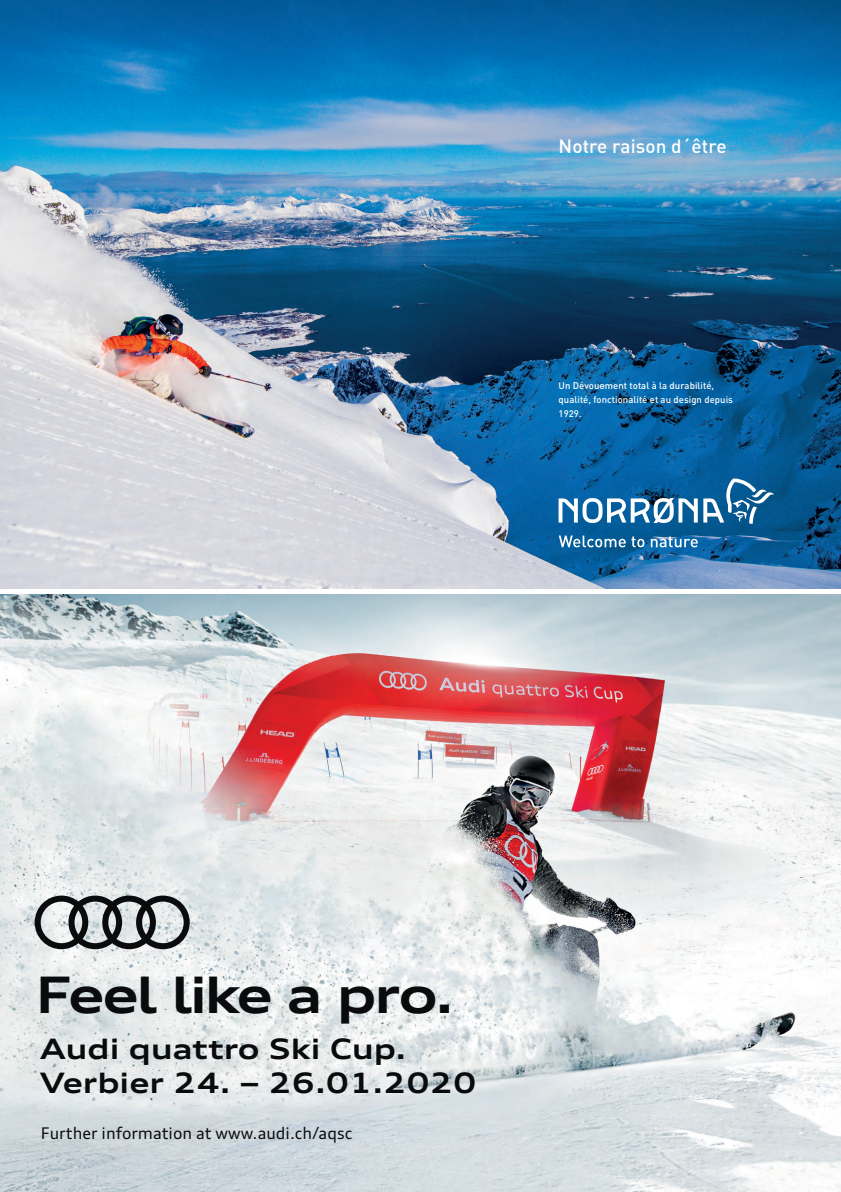
<style>
.page{position:relative;width:841px;height:1192px;background:#fff}
.page>*{position:absolute;margin:0;border:0;box-sizing:border-box;transform-origin:0 0}
.t1{font:700 expanded 50.3px "Audi Type";letter-spacing:-.05em;color:#090b0d}
.t2{font:700 expanded 28.1px/34.1px "Audi Type";color:#090b0d}
.t3{font:500 19px "DIN Pro";letter-spacing:.005em;color:#fff}
.t4{font:16.1px "Audi Type";color:#090b0d}
.t5{font:500 9.5px/14.5px "DIN Pro";letter-spacing:.005em;color:#fff}
.s1{font-family:"Helvetica Neue LT Std"}
</style>
<div class="page">
<img style="left:0;top:594px;width:841px;height:598px">
<svg style="left:35px;top:895px;width:155px;height:54px;background:#8b8e90"></svg>
<svg style="left:836px;top:594px;width:5px;height:5px"></svg>
<img style="left:0;top:0;width:841px;height:589px">
<svg style="left:559px;top:535px;width:85px;height:12px"></svg>
<svg style="left:651px;top:536px;width:47px;height:11px"></svg>
<svg style="left:559px;top:478px;width:215px;height:46px"></svg>
<p class="t3" style="left:559px;top:130px;width:170px">Notre raison d´être</p>
<p class="t5" style="left:559px;top:377px;width:176px">Un Dévou<span class="s1">e</span>ment total à la durabilité, qualité, fonctionalité et au design depuis</p>
<p class="t5" style="left:559px;top:405px;width:25px">1929.</p>
<p class="t1" style="left:35px;top:960px;width:420px">Feel like a pro.</p>
<p class="t2" style="left:40px;top:1030px;width:438px">Audi quattro Ski Cup.<br>Verbier 24. – 26.01.2020</p>
<p class="t4" style="left:41px;top:1123px;width:313px">Further information at www.audi.ch/aqsc</p>
</div>
